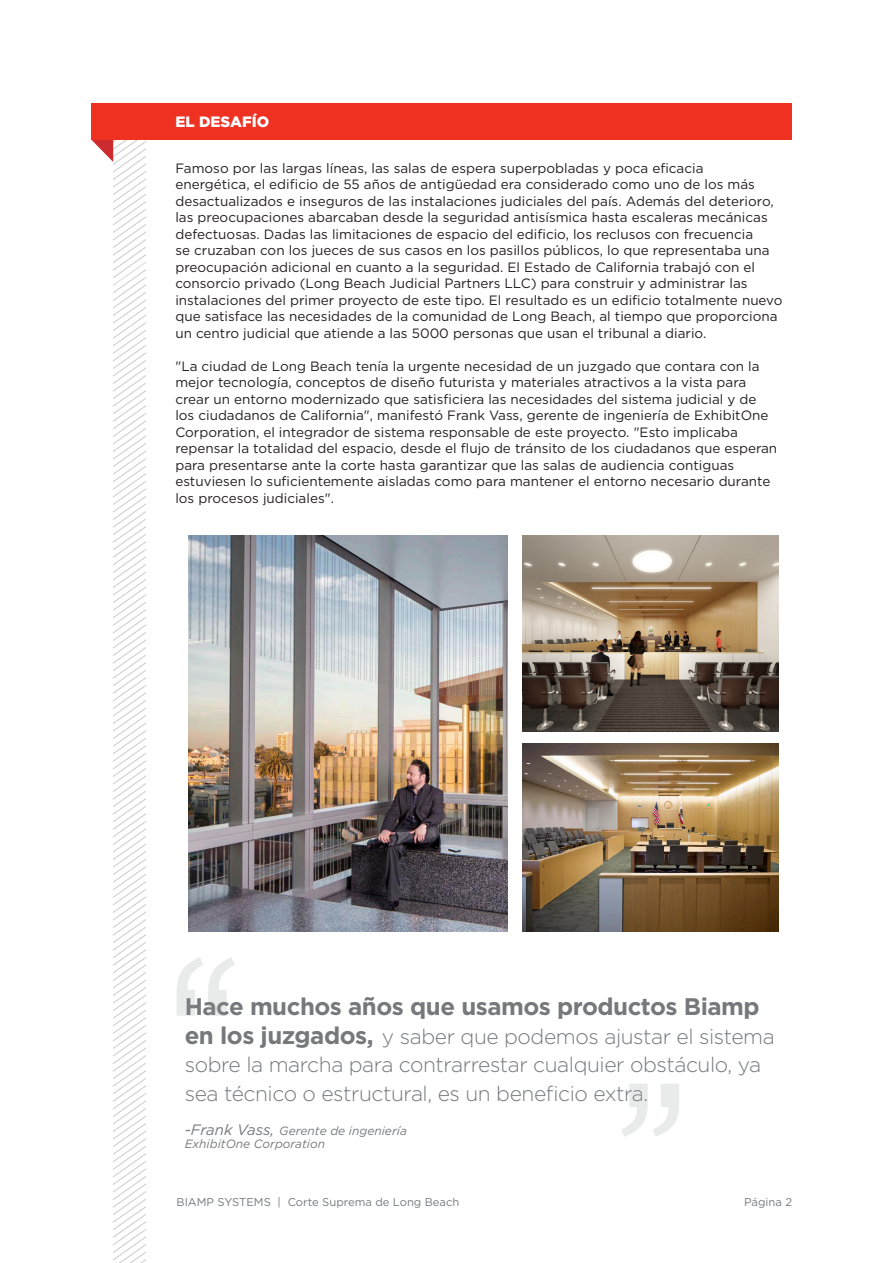
<style>
.page{position:relative;width:893px;height:1263px;background:#fff}
.page>*{position:absolute;margin:0;border:0;box-sizing:border-box;transform-origin:0 0}
.t1{font:700 24px "Gotham";letter-spacing:-.02em;color:#76787b}
.t2{font:300 21px/28.5px "Gotham";letter-spacing:-.02em;color:#76787b}
.t3{font:900 15px "Gotham";color:#fff}
.Body_Copy{font:13.5px/16.5px "Gotham";color:#231f20}
.t4{font:italic 12px "Gotham";color:#76787b}
.t5{font:11.25px "Gotham";color:#76787b}
.s1{font-weight:700;font-size:24px}
.s2{font-size:15px}
</style>
<div class="page">
<svg style="left:92px;top:140px;width:54px;height:1123px"></svg>
<div style="left:92px;top:103px;width:700px;height:37px;background:#ef3122"></div>
<img style="left:189px;top:536px;width:318px;height:395px">
<img style="left:523px;top:536px;width:256px;height:195px">
<img style="left:522px;top:743px;width:257px;height:188px">
<svg style="left:177px;top:957px;width:58px;height:59px"></svg>
<svg style="left:621px;top:1084px;width:58px;height:52px"></svg>
<p class="t3" style="left:176px;top:112px;width:95px">EL DESAFÍO</p>
<p class="Body_Copy" style="left:175px;top:160px;width:609px">Famoso por las largas líneas, las salas de espera superpobladas y poca eficacia<br>energética, el edificio de 55 años de antigüedad era considerado como uno de los más desactualizados e inseguros de las instalaciones judiciales del país. Además del deterioro, las preocupaciones abarcaban desde la seguridad antisísmica hasta escaleras mecánicas defectuosas. Dadas las limitaciones de espacio del edificio, los reclusos con frecuencia<br>se cruzaban con los jueces de sus casos en los pasillos públicos, lo que representaba una preocupación adicional en cuanto a la seguridad. El Estado de California trabajó con el consorcio privado (Long Beach Judicial Partners LLC) para construir y administrar las instalaciones del primer proyecto de este tipo. El resultado es un edificio totalmente nuevo que satisface las necesidades de la comunidad de Long Beach, al tiempo que proporciona un centro judicial que atiende a las 5000 personas que usan el tribunal a diario.</p>
<p class="Body_Copy" style="left:175px;top:358px;width:603px">"La ciudad de Long Beach tenía la urgente necesidad de un juzgado que contara con la mejor tecnología, conceptos de diseño futurista y materiales atractivos a la vista para crear un entorno modernizado que satisficiera las necesidades del sistema judicial y de los ciudadanos de California", manifestó Frank Vass, gerente de ingeniería de ExhibitOne Corporation, el integrador de sistema responsable de este proyecto. "Esto implicaba repensar la totalidad del espacio, desde el flujo de tránsito de los ciudadanos que esperan para presentarse ante la corte hasta garantizar que las salas de audiencia contiguas estuviesen lo suficientemente aisladas como para mantener el entorno necesario durante los procesos judiciales".</p>
<p class="t1" style="left:185px;top:991px;width:576px">Hace muchos años que usamos productos Biamp</p>
<p class="t2" style="left:185px;top:1022px;width:592px"><span class="s1">en los juzgados,</span> y saber que podemos ajustar el sistema sobre la marcha para contrarrestar cualquier obstáculo, ya sea técnico o estructural, es un beneficio extra.</p>
<p class="t4" style="left:185px;top:1123px;width:224px"><span class="s2">-Frank Vass,</span> Gerente de ingeniería</p>
<p class="t4" style="left:185px;top:1136px;width:142px">ExhibitOne Corporation</p>
<p class="t5" style="left:177px;top:1195px;width:284px">BIAMP SYSTEMS | Corte Suprema de Long Beach</p>
<p class="t5" style="left:744px;top:1195px;width:49px">Página 2</p>
</div>
